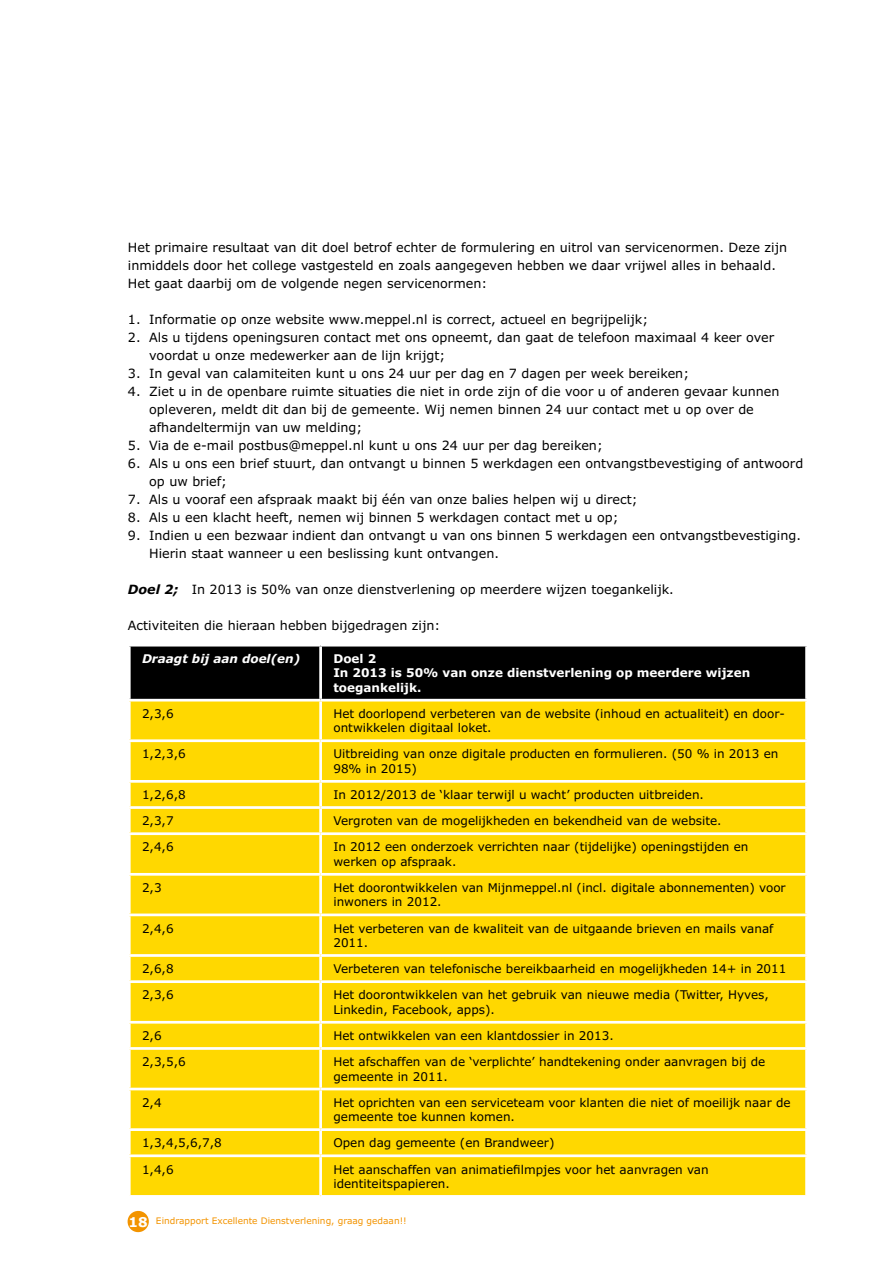
<style>
.page{position:relative;width:893px;height:1263px;background:#fff}
.page>*{position:absolute;margin:0;border:0;box-sizing:border-box;transform-origin:0 0}
.t1{font:12.75px/18px "Verdana";color:#000}
.t2{font:12px/14.4px "Verdana";color:#000}
.t3{font:700 12px/14.4px "Verdana";color:#fff}
.t4{font:12px "Verdana 2";color:#000}
.t5{font:italic 700 12px "Verdana";color:#fff}
.t6{font:9px "Verdana";color:#f39400}
.s1{font-weight:700;font-style:italic}
.s2{font-weight:700;font-size:13.5px;color:#fff}
</style>
<div class="page">
<div style="left:131px;top:646px;width:674px;height:53px;background:#000"></div>
<div style="left:131px;top:701px;width:674px;height:494px;background:#ffd800"></div>
<hr style="left:319px;top:646px;width:3px;height:53px;background:#fff">
<hr style="left:319px;top:701px;width:3px;height:38px;background:#fff">
<hr style="left:128px;top:739px;width:193px;height:3px;background:#fff">
<hr style="left:321px;top:739px;width:487px;height:3px;background:#fff">
<hr style="left:319px;top:742px;width:3px;height:38px;background:#fff">
<hr style="left:128px;top:780px;width:193px;height:3px;background:#fff">
<hr style="left:321px;top:780px;width:487px;height:3px;background:#fff">
<hr style="left:319px;top:783px;width:3px;height:23px;background:#fff">
<hr style="left:128px;top:806px;width:193px;height:3px;background:#fff">
<hr style="left:321px;top:806px;width:487px;height:3px;background:#fff">
<hr style="left:319px;top:809px;width:3px;height:23px;background:#fff">
<hr style="left:128px;top:832px;width:193px;height:3px;background:#fff">
<hr style="left:321px;top:832px;width:487px;height:3px;background:#fff">
<hr style="left:319px;top:835px;width:3px;height:38px;background:#fff">
<hr style="left:128px;top:873px;width:193px;height:3px;background:#fff">
<hr style="left:321px;top:873px;width:487px;height:3px;background:#fff">
<hr style="left:319px;top:876px;width:3px;height:37px;background:#fff">
<hr style="left:128px;top:913px;width:193px;height:3px;background:#fff">
<hr style="left:321px;top:913px;width:487px;height:3px;background:#fff">
<hr style="left:319px;top:916px;width:3px;height:38px;background:#fff">
<hr style="left:128px;top:954px;width:193px;height:3px;background:#fff">
<hr style="left:321px;top:954px;width:487px;height:3px;background:#fff">
<hr style="left:319px;top:957px;width:3px;height:23px;background:#fff">
<hr style="left:128px;top:980px;width:193px;height:3px;background:#fff">
<hr style="left:321px;top:980px;width:487px;height:3px;background:#fff">
<hr style="left:319px;top:983px;width:3px;height:38px;background:#fff">
<hr style="left:128px;top:1021px;width:193px;height:2px;background:#fff">
<hr style="left:321px;top:1021px;width:487px;height:2px;background:#fff">
<hr style="left:319px;top:1023px;width:3px;height:24px;background:#fff">
<hr style="left:128px;top:1047px;width:193px;height:3px;background:#fff">
<hr style="left:321px;top:1047px;width:487px;height:3px;background:#fff">
<hr style="left:319px;top:1050px;width:3px;height:38px;background:#fff">
<hr style="left:128px;top:1088px;width:193px;height:2px;background:#fff">
<hr style="left:321px;top:1088px;width:487px;height:2px;background:#fff">
<hr style="left:319px;top:1090px;width:3px;height:38px;background:#fff">
<hr style="left:128px;top:1128px;width:193px;height:3px;background:#fff">
<hr style="left:321px;top:1128px;width:487px;height:3px;background:#fff">
<hr style="left:319px;top:1131px;width:3px;height:23px;background:#fff">
<hr style="left:128px;top:1154px;width:193px;height:3px;background:#fff">
<hr style="left:321px;top:1154px;width:487px;height:3px;background:#fff">
<hr style="left:319px;top:1157px;width:3px;height:38px;background:#fff">
<svg style="left:127px;top:1210px;width:22px;height:23px"></svg>
<p class="t1" style="left:128px;top:238px;width:661px">Het primaire resultaat van dit doel betrof echter de formulering en uitrol van servicenormen. Deze zijn inmiddels door het college vastgesteld en zoals aangegeven hebben we daar vrijwel alles in behaald.<br>Het gaat daarbij om de volgende negen servicenormen:</p>
<p class="t1" style="left:128px;top:310px;width:522px">1. Informatie op onze website www.meppel.nl is correct, actueel en begrijpelijk;</p>
<p class="t1" style="left:149px;top:328px;width:627px;text-indent:-21px">2. Als u tijdens openingsuren contact met ons opneemt, dan gaat de telefoon maximaal 4 keer over voordat u onze medewerker aan de lijn krijgt;</p>
<p class="t1" style="left:128px;top:364px;width:563px">3. In geval van calamiteiten kunt u ons 24 uur per dag en 7 dagen per week bereiken;</p>
<p class="t1" style="left:149px;top:382px;width:632px;text-indent:-21px">4. Ziet u in de openbare ruimte situaties die niet in orde zijn of die voor u of anderen gevaar kunnen opleveren, meldt dit dan bij de gemeente. Wij nemen binnen 24 uur contact met u op over de afhandeltermijn van uw melding;</p>
<p class="t1" style="left:128px;top:436px;width:476px">5. Via de e-mail postbus@meppel.nl kunt u ons 24 uur per dag bereiken;</p>
<p class="t1" style="left:149px;top:454px;width:656px;text-indent:-21px">6. Als u ons een brief stuurt, dan ontvangt u binnen 5 werkdagen een ontvangstbevestiging of antwoord op uw brief;</p>
<p class="t1" style="left:128px;top:490px;width:511px">7. Als u vooraf een afspraak maakt bij één van onze balies helpen wij u direct;</p>
<p class="t1" style="left:128px;top:508px;width:492px">8. Als u een klacht heeft, nemen wij binnen 5 werkdagen contact met u op;</p>
<p class="t1" style="left:149px;top:526px;width:653px;text-indent:-21px">9. Indien u een bezwaar indient dan ontvangt u van ons binnen 5 werkdagen een ontvangstbevestiging.<br>Hierin staat wanneer u een beslissing kunt ontvangen.</p>
<p class="t1" style="left:128px;top:580px;width:547px"><span class="s1">Doel 2;</span> In 2013 is 50% van onze dienstverlening op meerdere wijzen toegankelijk.</p>
<p class="t1" style="left:128px;top:616px;width:314px">Activiteiten die hieraan hebben bijgedragen zijn:</p>
<p class="t5" style="left:142px;top:651px;width:160px">Draagt bij aan doel(en)</p>
<p class="t3" style="left:333px;top:651px;width:418px">Doel 2<br>In 2013 is 50% van onze dienstverlening op meerdere wijzen toegankelijk.</p>
<p class="t2" style="left:142px;top:706px;width:33px">2,3,6</p>
<p class="t2" style="left:333px;top:706px;width:451px">Het doorlopend verbeteren van de website (inhoud en actualiteit) en door&shy;ontwikkelen digitaal loket.</p>
<p class="t2" style="left:142px;top:746px;width:45px">1,2,3,6</p>
<p class="t2" style="left:333px;top:746px;width:447px">Uitbreiding van onze digitale producten en formulieren. (50 % in 2013 en<br>98% in 2015)</p>
<p class="t2" style="left:142px;top:787px;width:45px">1,2,6,8</p>
<p class="t2" style="left:333px;top:787px;width:372px">In 2012/2013 de ‘klaar terwijl u wacht’ producten uitbreiden.</p>
<p class="t2" style="left:142px;top:813px;width:33px">2,3,7</p>
<p class="t2" style="left:333px;top:813px;width:390px">Vergroten van de mogelijkheden en bekendheid van de website.</p>
<p class="t2" style="left:142px;top:839px;width:33px">2,4,6</p>
<p class="t2" style="left:333px;top:839px;width:417px">In 2012 een onderzoek verrichten naar (tijdelijke) openingstijden en werken op afspraak.</p>
<p class="t2" style="left:142px;top:880px;width:21px">2,3</p>
<p class="t2" style="left:333px;top:880px;width:454px">Het doorontwikkelen van Mijnmeppel.nl (incl. digitale abonnementen) voor inwoners in 2012.</p>
<p class="t2" style="left:142px;top:921px;width:33px">2,4,6</p>
<p class="t2" style="left:333px;top:921px;width:442px">Het verbeteren van de kwaliteit van de uitgaande brieven en mails vanaf<br>2011.</p>
<p class="t2" style="left:142px;top:961px;width:33px">2,6,8</p>
<p class="t2" style="left:333px;top:961px;width:455px">Verbeteren van telefonische bereikbaarheid en mogelijkheden 14+ in 2011</p>
<p class="t2" style="left:142px;top:987px;width:33px">2,3,6</p>
<p class="t2" style="left:333px;top:987px;width:437px">Het doorontwikkelen van het gebruik van nieuwe media (Twitter, Hyves,<br>Linkedin, Facebook, apps).</p>
<p class="t2" style="left:142px;top:1028px;width:21px">2,6</p>
<p class="t2" style="left:333px;top:1028px;width:282px">Het ontwikkelen van een klantdossier in 2013.</p>
<p class="t2" style="left:142px;top:1054px;width:45px">2,3,5,6</p>
<p class="t2" style="left:333px;top:1054px;width:433px">Het afschaffen van de ‘verplichte’ handtekening onder aanvragen bij de gemeente in 2011.</p>
<p class="t2" style="left:142px;top:1095px;width:21px">2,4</p>
<p class="t2" style="left:333px;top:1095px;width:459px">Het oprichten van een serviceteam voor klanten die niet of moeilijk naar de gemeente toe kunnen komen.</p>
<p class="t2" style="left:142px;top:1135px;width:81px">1,3,4,5,6,7,8</p>
<p class="t2" style="left:333px;top:1135px;width:223px">Open dag gemeente (en Brandweer)</p>
<p class="t2" style="left:142px;top:1161px;width:33px">1,4,6</p>
<p class="t4" style="left:333px;top:1161px;width:377px">Het aanschaffen van animatiefilmpjes voor het aanvragen van</p>
<p class="t2" style="left:333px;top:1176px;width:118px">identiteitspapieren.</p>
<p class="t6" style="left:129px;top:1215px;width:280px"><span class="s2">18</span> Eindrapport Excellente Dienstverlening, graag gedaan!!</p>
</div>
